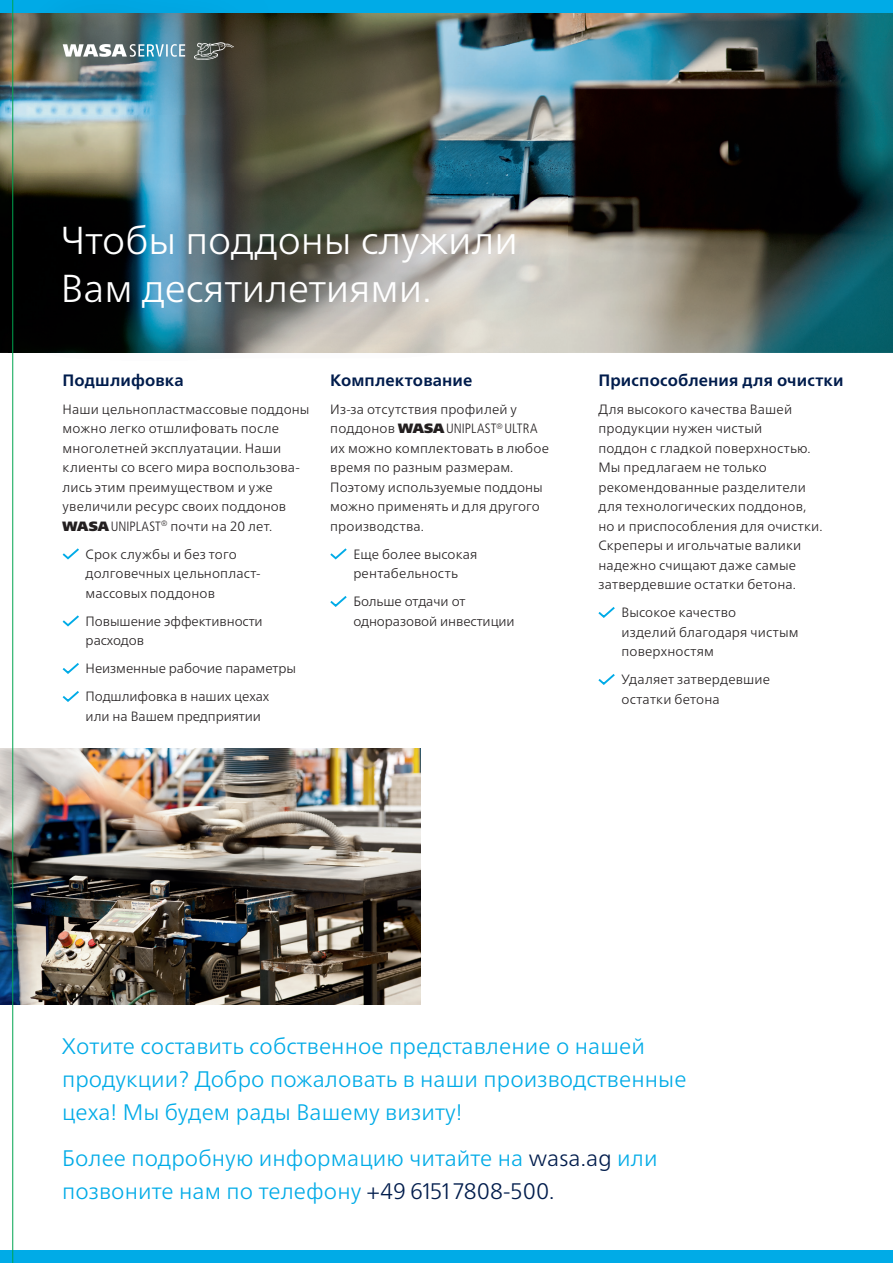
<style>
.page{position:relative;width:893px;height:1263px;background:#fff}
.page>*{position:absolute;margin:0;border:0;box-sizing:border-box;transform-origin:0 0}
.t1{font:300 39px/48px "Frutiger Neue LTCYR";color:#fff}
.t2{font:300 22.5px/33px "Frutiger Neue LTCYR";letter-spacing:.005em;color:#00abe7}
.t3{font:700 16.5px "Frutiger Neue LTCYR";letter-spacing:.01em;color:#001c4c}
.t4{font:300 13.5px/19.5px "Frutiger Neue LTCYR";letter-spacing:.01em;color:#231f20}
.t5{font:300 condensed 13.5px "Frutiger LT Pro";letter-spacing:.005em;color:#231f20}
.s1{font-family:"Frutiger LT Std";font-weight:900}
.s2{font-family:"Frutiger LT Pro";font-stretch:condensed}
.s3{font-family:"Frutiger Neue LTCYR";font-stretch:normal}
.s4{font-family:"Frutiger LT Std";font-weight:900;font-stretch:normal}
.s5{color:#001c4c}
</style>
<div class="page">
<img style="left:0;top:13px;width:893px;height:340px">
<div style="left:0;top:0;width:893px;height:13px;background:#00abe7"></div>
<div style="left:0;top:1250px;width:893px;height:13px;background:#00abe7"></div>
<img style="left:10px;top:0;width:266px;height:115px">
<svg style="left:63px;top:44px;width:122px;height:13px"></svg>
<svg style="left:194px;top:42px;width:40px;height:18px"></svg>
<img style="left:8px;top:173px;width:560px;height:188px">
<svg style="left:62px;top:548px;width:17px;height:12px"></svg>
<svg style="left:62px;top:615px;width:17px;height:12px"></svg>
<svg style="left:62px;top:663px;width:17px;height:11px"></svg>
<svg style="left:62px;top:691px;width:17px;height:11px"></svg>
<svg style="left:598px;top:607px;width:17px;height:11px"></svg>
<svg style="left:598px;top:674px;width:17px;height:11px"></svg>
<svg style="left:330px;top:548px;width:17px;height:12px"></svg>
<svg style="left:330px;top:596px;width:17px;height:11px"></svg>
<img style="left:0;top:748px;width:421px;height:257px">
<hr style="left:12px;top:0;width:1px;height:1263px;background:#00a54f">
<h1 class="t1" style="left:61px;top:216px;width:458px">Чтобы поддоны служили<br>Вам десятилетиями.</h1>
<p class="t3" style="left:63px;top:370px;width:122px">Подшлифовка</p>
<p class="t4" style="left:63px;top:399px;width:248px">Наши цельнопластмассовые поддоны можно легко отшлифовать после многолетней эксплуатации. Наши клиенты со всего мира воспользова&shy;лись этим преимуществом и уже увеличили ресурс своих поддонов<br><span class="s1">WASA</span><span class="s2">UNIPLAST</span><sup>®</sup> почти на 20 лет.</p>
<p class="t4" style="left:86px;top:544px;width:177px">Срок службы и без того долговечных цельнопласт&shy;массовых поддонов</p>
<p class="t4" style="left:86px;top:611px;width:179px">Повышение эффективности расходов</p>
<p class="t4" style="left:86px;top:654px;width:212px;line-height:28px">Неизменные рабочие параметры<br>Подшлифовка в наших цехах</p>
<p class="t4" style="left:86px;top:706px;width:177px">или на Вашем предприятии</p>
<p class="t3" style="left:330px;top:370px;width:144px">Комплектование</p>
<p class="t4" style="left:330px;top:399px;width:188px">Из-за отсутствия профилей у</p>
<p class="t5" style="left:330px;top:421px;width:209px"><span class="s3">поддонов</span> <span class="s4">WASA</span>UNIPLAST<sup>®</sup> ULTRA</p>
<p class="t4" style="left:330px;top:438px;width:220px">их можно комплектовать в любое время по разным размерам.<br>Поэтому используемые поддоны можно применять и для другого производства.</p>
<p class="t4" style="left:353px;top:544px;width:126px">Еще более высокая рентабельность</p>
<p class="t4" style="left:353px;top:592px;width:163px">Больше отдачи от одноразовой инвестиции</p>
<p class="t3" style="left:598px;top:370px;width:247px">Приспособления для очистки</p>
<p class="t4" style="left:598px;top:399px;width:226px">Для высокого качества Вашей продукции нужен чистый<br>поддон с гладкой поверхностью.<br>Мы предлагаем не только рекомендованные разделители для технологических поддонов, но и приспособления для очистки.<br>Скреперы и игольчатые валики надежно счищают даже самые затвердевшие остатки бетона.</p>
<p class="t4" style="left:621px;top:603px;width:179px">Высокое качество<br>изделий благодаря чистым поверхностям</p>
<p class="t4" style="left:621px;top:670px;width:150px">Удаляет затвердевшие остатки бетона</p>
<h2 class="t2" style="left:62px;top:1030px;width:626px">Хотите составить собственное представление о нашей продукции? Добро пожаловать в наши производственные цеха! Мы будем рады Вашему визиту!</h2>
<h2 class="t2" style="left:62px;top:1142px;width:597px">Более подробную информацию читайте на <span class="s5">wasa.ag</span> или позвоните нам по телефону <span class="s5">+49 6151 7808-500.</span></h2>
</div>
